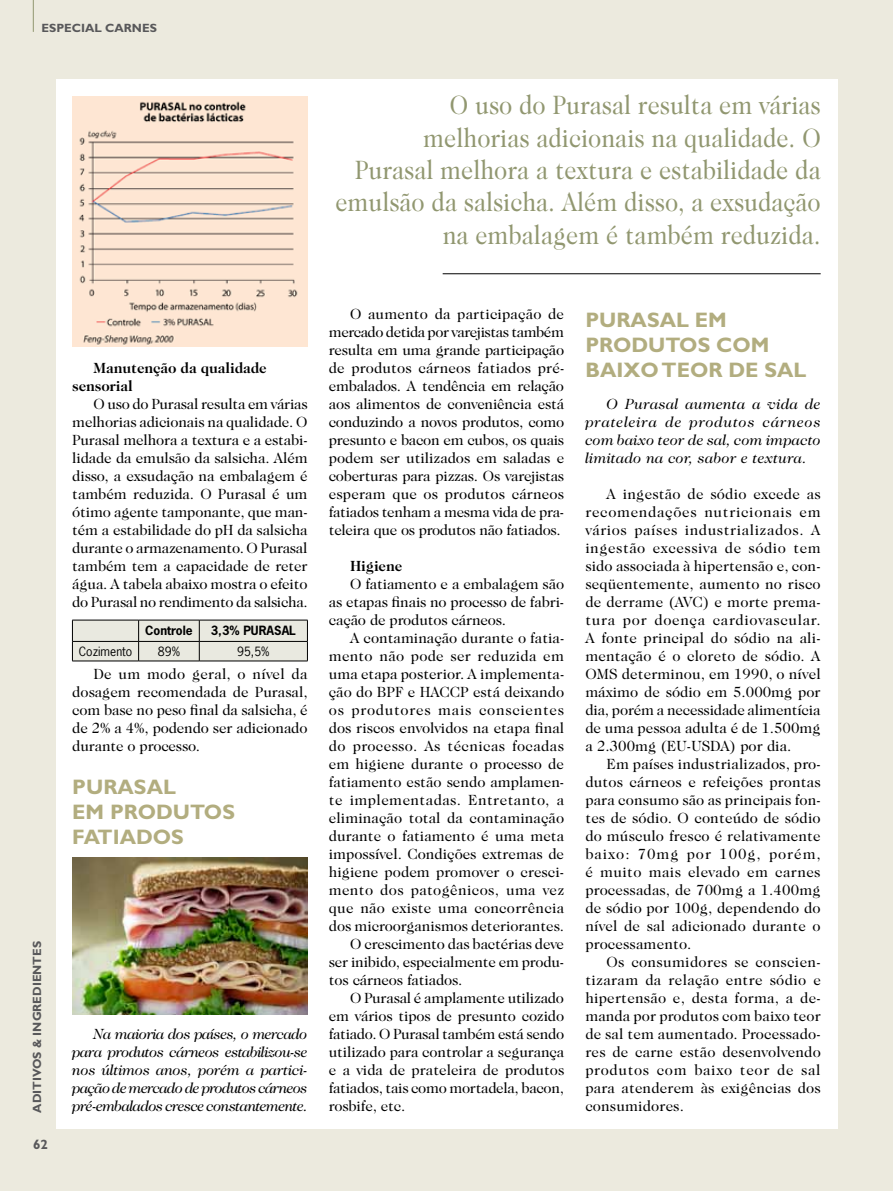
<style>
.page{position:relative;width:893px;height:1191px;background:#fff}
.page>*{position:absolute;margin:0;border:0;box-sizing:border-box;transform-origin:0 0}
.t1{font:27px/32.4px "Caslon 224 IT Cby BT";color:#919770;text-align:right;scale:.9 1}
.t2{font:700 21px "Gill Sans";color:#b2ad7f}
.t3{font:15px/18px "Caslon 224 IT Cby BT";color:#000;text-align:justify}
.t4{font:italic 15px/18px "Caslon 224 IT Cby BT";letter-spacing:-.005em;color:#000;text-align:justify}
.t5{font:15px "Caslon 224 IT Cby BT";letter-spacing:-.02em;color:#000}
.t6{font:15px "Caslon 224 IT Cby BT";letter-spacing:.025em;color:#000}
.t7{font:700 15px/18px "Caslon 224 IT Cby BT";letter-spacing:-.01em;color:#000}
.t8{font:15px "Caslon 224 IT Cby BT";letter-spacing:.03em;color:#000}
.t9{font:15px "Caslon 224 IT Cby BT";letter-spacing:.045em;color:#000}
.t10{font:700 13.5px "Gill Sans";color:#58585a}
.t11{font:700 12px "Gill Sans";color:#58585a}
.t12{font:700 12px "News Gothic Std";color:#000}
.t13{font:12px "News Gothic Std";color:#000}
</style>
<div class="page">
<div style="left:838px;top:0;width:55px;height:1191px;background:#eceade"></div>
<div style="left:0;top:0;width:56px;height:1191px;background:#eceade"></div>
<div style="left:0;top:0;width:893px;height:79px;background:#eceade"></div>
<div style="left:0;top:1129px;width:893px;height:62px;background:#eceade"></div>
<svg style="left:72px;top:620px;width:236px;height:40px;background:#dbdbd3"></svg>
<hr style="left:72px;top:660px;width:67px;height:1px;background:#000">
<hr style="left:139px;top:660px;width:60px;height:1px;background:#000">
<hr style="left:199px;top:660px;width:109px;height:1px;background:#000">
<img style="left:72px;top:96px;width:236px;height:251px">
<img style="left:72px;top:857px;width:236px;height:157px">
<hr style="left:443px;top:273px;width:378px;height:1px;background:#000">
<hr style="left:33px;top:0;width:1px;height:32px;background:#919770">
<p class="t11" style="left:42px;top:21px;width:117px">ESPECIAL CARNES</p>
<p class="t11" style="left:30px;top:1112px;width:173px;rotate:-90deg">ADITIVOS &amp; INGREDIENTES</p>
<p class="t10" style="left:33px;top:1136px;width:16px">62</p>
<h1 class="t1" style="left:335px;top:88px;width:541px">O uso do Purasal resulta em várias<br>melhorias adicionais na qualidade. O<br>Purasal melhora a textura e estabilidade da emulsão da salsicha. Além disso, a exsudação na embalagem é também reduzida.</h1>
<p class="t7" style="left:72px;top:359px;width:196px;text-indent:21px">Manutenção da qualidade sensorial</p>
<p class="t3" style="left:72px;top:395px;width:237px;text-indent:21px">O uso do Purasal resulta em várias melhorias adicionais na qualidade. O Purasal melhora a textura e a estabi&shy;lidade da emulsão da salsicha. Além disso, a exsudação na embalagem é também reduzida. O Purasal é um ótimo agente tamponante, que man&shy;tém a estabilidade do pH da salsicha durante o armazenamento. O Purasal também tem a capacidade de reter água. A tabela abaixo mostra o efeito do Purasal no rendimento da salsicha.</p>
<p class="t12" style="left:145px;top:622px;width:49px">Controle</p>
<p class="t12" style="left:211px;top:622px;width:87px">3,3% PURASAL</p>
<p class="t13" style="left:79px;top:643px;width:55px">Cozimento</p>
<p class="t13" style="left:158px;top:643px;width:24px">89%</p>
<p class="t13" style="left:237px;top:643px;width:34px">95,5%</p>
<p class="t3" style="left:72px;top:665px;width:237px;text-indent:21px">De um modo geral, o nível da dosagem recomendada de Purasal, com base no peso final da salsicha, é de 2% a 4%, podendo ser adicionado durante o processo.</p>
<h2 class="t2" style="left:72px;top:774px;width:47px">PURASA</h2>
<h2 class="t2" style="left:163px;top:774px;width:14px">L</h2>
<h2 class="t2" style="left:72px;top:799px;width:69px">EM PROD</h2>
<h2 class="t2" style="left:173px;top:799px;width:33px">UTOS</h2>
<h2 class="t2" style="left:72px;top:824px;width:27px">FATIADOS</h2>
<p class="t4" style="left:72px;top:1025px;width:237px;text-indent:21px">Na maioria dos países, o mercado para produtos cárneos estabilizou-se nos últimos anos, porém a partici&shy;pação de mercado de produtos cárneos pré-embalados cresce constantemente.</p>
<p class="t3" style="left:329px;top:305px;width:237px;text-indent:21px">O aumento da participação de mercado detida por varejistas também resulta em uma grande participação de produtos cárneos fatiados pré&shy;embalados. A tendência em relação aos alimentos de conveniência está conduzindo a novos produtos, como presunto e bacon em cubos, os quais podem ser utilizados em saladas e coberturas para pizzas. Os varejistas esperam que os produtos cárneos fatiados tenham a mesma vida de pra&shy;teleira que os produtos não fatiados.</p>
<p class="t7" style="left:350px;top:557px;width:54px">Higiene</p>
<p class="t3" style="left:329px;top:575px;width:237px;text-indent:21px">O fatiamento e a embalagem são as etapas finais no processo de fabri&shy;cação de produtos cárneos.</p>
<p class="t3" style="left:350px;top:629px;width:216px">A contaminação durante o fatia-</p>
<p class="t3" style="left:329px;top:647px;width:237px">mento não pode ser reduzida em</p>
<p class="t3" style="left:329px;top:665px;width:237px">uma etapa posterior. A implementa-</p>
<p class="t3" style="left:329px;top:683px;width:237px">ção do BPF e HACCP está deixando</p>
<p class="t9" style="left:329px;top:701px;width:237px">os produtores mais conscientes</p>
<p class="t3" style="left:329px;top:719px;width:237px">dos riscos envolvidos na etapa final</p>
<p class="t6" style="left:329px;top:737px;width:237px">do processo. As técnicas focadas</p>
<p class="t3" style="left:329px;top:755px;width:237px">em higiene durante o processo de</p>
<p class="t3" style="left:329px;top:773px;width:237px">fatiamento estão sendo amplamen-</p>
<p class="t8" style="left:329px;top:791px;width:237px">te implementadas. Entretanto, a</p>
<p class="t3" style="left:329px;top:809px;width:237px">eliminação total da contaminação</p>
<p class="t3" style="left:329px;top:827px;width:237px">durante o fatiamento é uma meta</p>
<p class="t3" style="left:329px;top:845px;width:237px">impossível. Condições extremas de</p>
<p class="t3" style="left:329px;top:863px;width:237px">higiene podem promover o cresci-</p>
<p class="t6" style="left:329px;top:881px;width:237px">mento dos patogênicos, uma vez</p>
<p class="t3" style="left:329px;top:899px;width:237px">que não existe uma concorrência</p>
<p class="t3" style="left:329px;top:917px;width:237px">dos microorganismos deteriorantes.</p>
<p class="t3" style="left:350px;top:935px;width:216px">O crescimento das bactérias deve</p>
<p class="t3" style="left:329px;top:953px;width:237px">ser inibido, especialmente em produ-</p>
<p class="t3" style="left:329px;top:971px;width:135px">tos cárneos fatiados.</p>
<p class="t3" style="left:350px;top:989px;width:215px">O Purasal é amplamente utilizado</p>
<p class="t3" style="left:329px;top:1007px;width:237px">em vários tipos de presunto cozido</p>
<p class="t5" style="left:329px;top:1025px;width:237px">fatiado. O Purasal também está sendo</p>
<p class="t3" style="left:329px;top:1043px;width:237px">utilizado para controlar a segurança</p>
<p class="t3" style="left:329px;top:1061px;width:237px">e a vida de prateleira de produtos</p>
<p class="t5" style="left:329px;top:1079px;width:237px">fatiados, tais como mortadela, bacon,</p>
<p class="t3" style="left:329px;top:1097px;width:78px">rosbife, etc.</p>
<h2 class="t2" style="left:585px;top:307px;width:47px">PURASA</h2>
<h2 class="t2" style="left:676px;top:307px;width:52px">L EM</h2>
<h2 class="t2" style="left:585px;top:332px;width:31px">PROD</h2>
<h2 class="t2" style="left:648px;top:332px;width:33px">UTOS</h2>
<h2 class="t2" style="left:716px;top:332px;width:55px">COM</h2>
<h2 class="t2" style="left:585px;top:357px;width:13px">BAI</h2>
<h2 class="t2" style="left:623px;top:357px;width:55px">XOTEOR</h2>
<h2 class="t2" style="left:728px;top:357px;width:80px">DE SAL</h2>
<p class="t4" style="left:585px;top:395px;width:237px;text-indent:21px">O Purasal aumenta a vida de prateleira de produtos cárneos com baixo teor de sal, com impacto limitado na cor, sabor e textura.</p>
<p class="t3" style="left:585px;top:485px;width:237px;text-indent:21px">A ingestão de sódio excede as recomendações nutricionais em vários países industrializados. A ingestão excessiva de sódio tem sido associada à hipertensão e, con&shy;seqüentemente, aumento no risco de derrame (AVC) e morte prema&shy;tura por doença cardiovascular.<br>A fonte principal do sódio na ali&shy;mentação é o cloreto de sódio. A OMS determinou, em 1990, o nível máximo de sódio em 5.000mg por dia, porém a necessidade alimentícia de uma pessoa adulta é de 1.500mg a 2.300mg (EU-USDA) por dia.</p>
<p class="t3" style="left:585px;top:755px;width:237px;text-indent:21px">Em países industrializados, pro&shy;dutos cárneos e refeições prontas para consumo são as principais fon&shy;tes de sódio. O conteúdo de sódio do músculo fresco é relativamente baixo: 70mg por 100g, porém, é muito mais elevado em carnes processadas, de 700mg a 1.400mg de sódio por 100g, dependendo do nível de sal adicionado durante o processamento.</p>
<p class="t3" style="left:585px;top:953px;width:237px;text-indent:21px">Os consumidores se conscien&shy;tizaram da relação entre sódio e hipertensão e, desta forma, a de&shy;manda por produtos com baixo teor de sal tem aumentado. Processado&shy;res de carne estão desenvolvendo produtos com baixo teor de sal para atenderem às exigências dos consumidores.</p>
</div>
